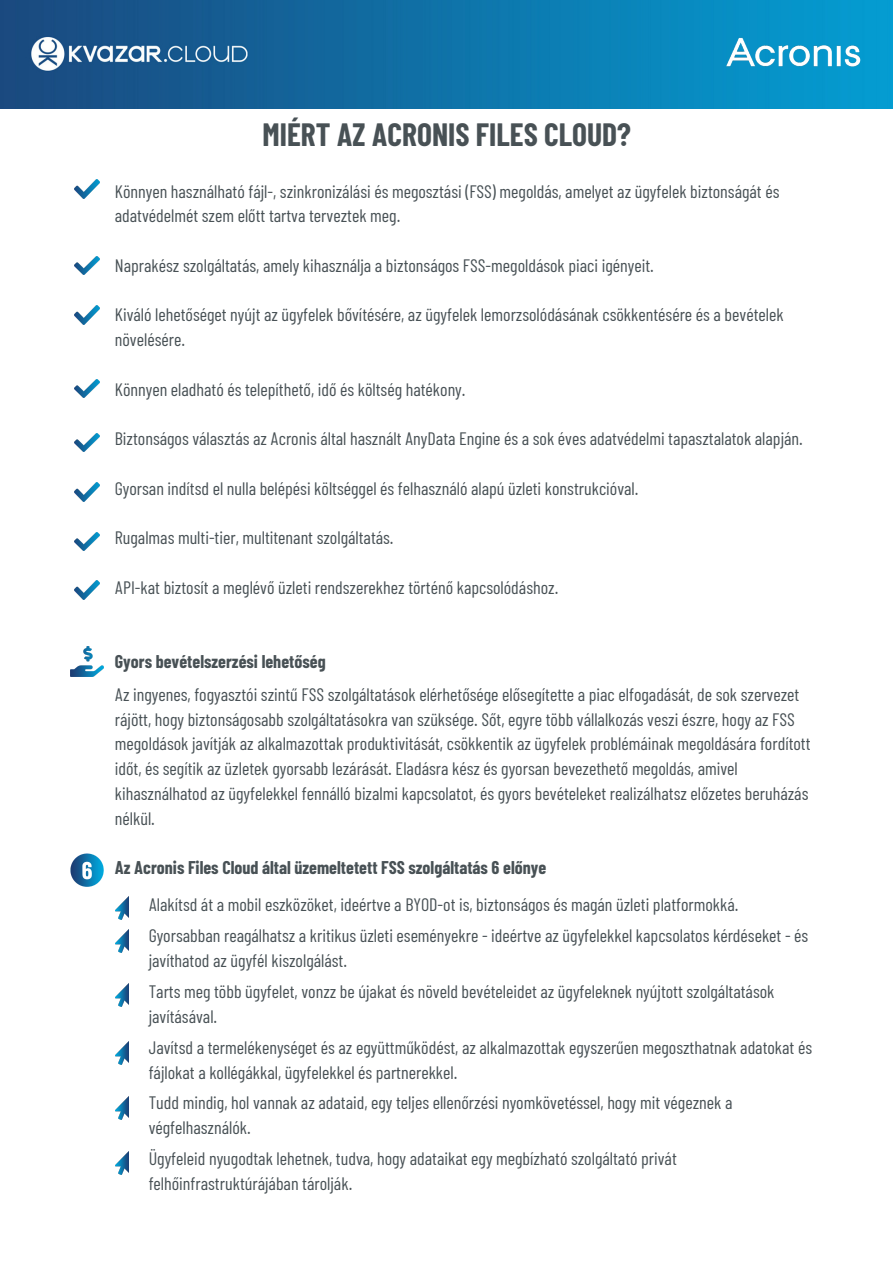
<style>
.page{position:relative;width:893px;height:1263px;background:#fff}
.page>*{position:absolute;margin:0;border:0;box-sizing:border-box;transform-origin:0 0}
.t1{font:700 31.5px "Barlow Condensed";color:#485155}
.t2{font:18px/24.8px "Barlow Condensed";color:#485155}
.t3{font:700 18px "Barlow Condensed";color:#485155}
</style>
<div class="page">
<img style="left:0;top:0;width:893px;height:108px">
<img style="left:718px;top:36px;width:155px;height:36px">
<img style="left:75px;top:180px;width:25px;height:18px">
<img style="left:75px;top:256px;width:25px;height:19px">
<img style="left:75px;top:306px;width:25px;height:18px">
<img style="left:75px;top:379px;width:25px;height:19px">
<img style="left:75px;top:433px;width:25px;height:19px">
<img style="left:75px;top:482px;width:25px;height:19px">
<img style="left:75px;top:532px;width:25px;height:19px">
<img style="left:75px;top:580px;width:25px;height:19px">
<img style="left:71px;top:646px;width:33px;height:30px">
<img style="left:71px;top:853px;width:33px;height:33px">
<img style="left:115px;top:896px;width:14px;height:23px">
<img style="left:115px;top:929px;width:14px;height:23px">
<img style="left:115px;top:983px;width:14px;height:23px">
<img style="left:115px;top:1041px;width:14px;height:23px">
<img style="left:115px;top:1097px;width:14px;height:23px">
<img style="left:115px;top:1151px;width:14px;height:23px">
<h1 class="t1" style="left:263px;top:115px;width:370px">MIÉRT AZ ACRONIS FILES CLOUD?</h1>
<p class="t2" style="left:115px;top:178px;width:666px">Könnyen használható fájl-, szinkronizálási és megosztási (FSS) megoldás, amelyet az ügyfelek biztonságát és adatvédelmét szem előtt tartva terveztek meg.</p>
<p class="t2" style="left:115px;top:252px;width:540px">Naprakész szolgáltatás, amely kihasználja a biztonságos FSS-megoldások piaci igényeit.</p>
<p class="t2" style="left:115px;top:302px;width:670px">Kiváló lehetőséget nyújt az ügyfelek bővítésére, az ügyfelek lemorzsolódásának csökkentésére és a bevételek növelésére.</p>
<p class="t2" style="left:115px;top:376px;width:352px">Könnyen eladható és telepíthető, idő és költség hatékony.</p>
<p class="t2" style="left:115px;top:426px;width:689px">Biztonságos választás az Acronis által használt AnyData Engine és a sok éves adatvédelmi tapasztalatok alapján.</p>
<p class="t2" style="left:115px;top:475px;width:525px">Gyorsan indítsd el nulla belépési költséggel és felhasználó alapú üzleti konstrukcióval.</p>
<p class="t2" style="left:115px;top:525px;width:280px">Rugalmas multi-tier, multitenant szolgáltatás.</p>
<p class="t2" style="left:115px;top:574px;width:445px">API-kat biztosít a meglévő üzleti rendszerekhez történő kapcsolódáshoz.</p>
<p class="t3" style="left:115px;top:650px;width:212px">Gyors bevételszerzési lehetőség</p>
<p class="t2" style="left:115px;top:681px;width:697px">Az ingyenes, fogyasztói szintű FSS szolgáltatások elérhetősége elősegítette a piac elfogadását, de sok szervezet rájött, hogy biztonságosabb szolgáltatásokra van szüksége. Sőt, egyre több vállalkozás veszi észre, hogy az FSS megoldások javítják az alkalmazottak produktivitását, csökkentik az ügyfelek problémáinak megoldására fordított időt, és segítik az üzletek gyorsabb lezárását. Eladásra kész és gyorsan bevezethető megoldás, amivel kihasználhatod az ügyfelekkel fennálló bizalmi kapcsolatot, és gyors bevételeket realizálhatsz előzetes beruházás nélkül.</p>
<p class="t3" style="left:115px;top:856px;width:433px">Az Acronis Files Cloud által üzemeltetett FSS szolgáltatás 6 előnye</p>
<p class="t2" style="left:149px;top:889px;width:661px;line-height:31px">Alakítsd át a mobil eszközöket, ideértve a BYOD-ot is, biztonságos és magán üzleti platformokká.<br>Gyorsabban reagálhatsz a kritikus üzleti eseményekre - ideértve az ügyfelekkel kapcsolatos kérdéseket - és</p>
<p class="t2" style="left:149px;top:944px;width:627px;line-height:31px">javíthatod az ügyfél kiszolgálást.<br>Tarts meg több ügyfelet, vonzz be újakat és növeld bevételeidet az ügyfeleknek nyújtott szolgáltatások</p>
<p class="t2" style="left:149px;top:1000px;width:665px;line-height:31px">javításával.<br>Javítsd a termelékenységet és az együttműködést, az alkalmazottak egyszerűen megoszthatnak adatokat és</p>
<p class="t2" style="left:149px;top:1056px;width:585px;line-height:31px">fájlokat a kollégákkal, ügyfelekkel és partnerekkel.<br>Tudd mindig, hol vannak az adataid, egy teljes ellenőrzési nyomkövetéssel, hogy mit végeznek a</p>
<p class="t2" style="left:149px;top:1111px;width:530px;line-height:31px">végfelhasználók.<br>Ügyfeleid nyugodtak lehetnek, tudva, hogy adataikat egy megbízható szolgáltató privát</p>
<p class="t2" style="left:149px;top:1170px;width:205px">felhőinfrastruktúrájában tárolják.</p>
</div>
